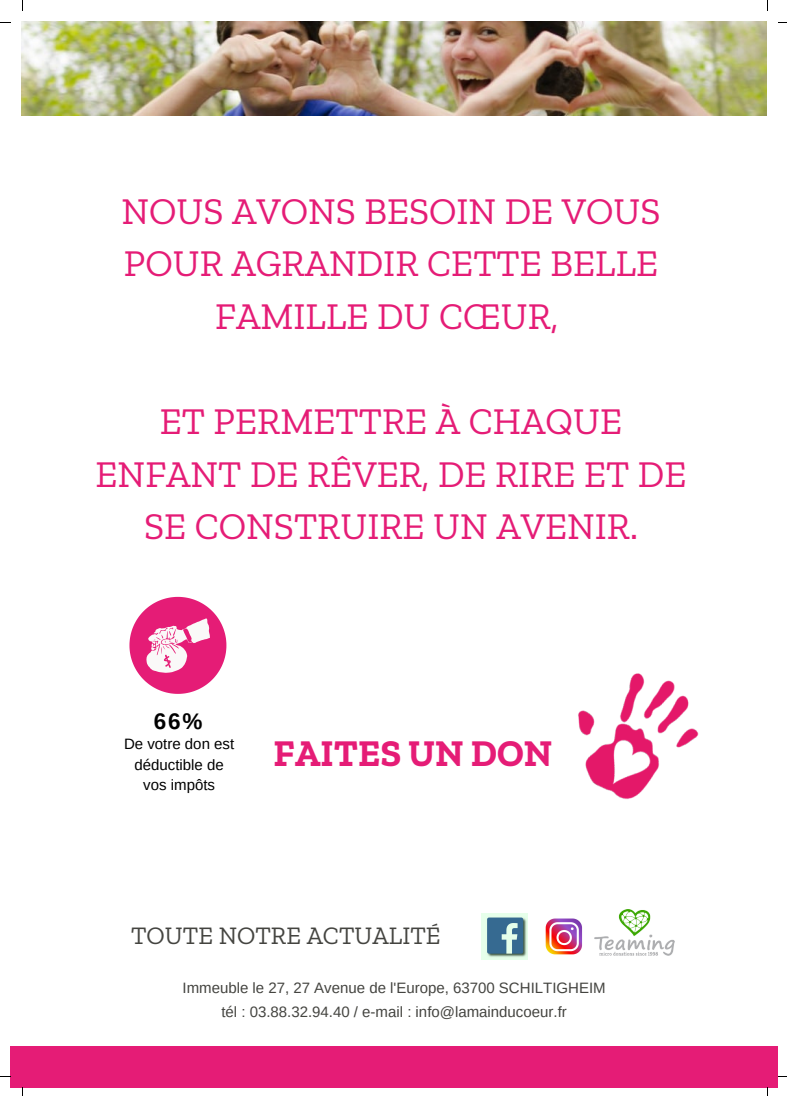
<style>
.page{position:relative;width:787px;height:1096px;background:#fff}
.page>*{position:absolute;margin:0;border:0;box-sizing:border-box;transform-origin:0 0}
.t1{font:37.5px/52.5px "Zilla Slab";color:#e51c76;text-align:center}
.t2{font:700 37.5px "Zilla Slab";color:#e51c76}
.t3{font:25px "Zilla Slab";color:#444440}
.t4{font:700 22.5px "Arimo";color:#000}
.t5{font:15px/24.4px "Arimo";color:#444440;text-align:center}
.t6{font:15px/20.6px "Arimo";color:#000;text-align:center}
</style>
<div class="page">
<div style="left:10px;top:1045px;width:768px;height:41px;background:#e51c76"></div>
<img style="left:22px;top:22px;width:745px;height:93px">
<svg style="left:129px;top:597px;width:97px;height:96px"></svg>
<img style="left:481px;top:913px;width:46px;height:45px">
<img style="left:545px;top:918px;width:38px;height:37px">
<img style="left:578px;top:673px;width:120px;height:127px">
<img style="left:594px;top:909px;width:81px;height:46px">
<p class="t1" style="left:122px;top:184px;width:540px">NOUS AVONS BESOIN DE VOUS<br>POUR AGRANDIR CETTE BELLE<br>FAMILLE DU CŒUR,</p>
<p class="t1" style="left:96px;top:395px;width:592px">ET PERMETTRE À CHAQUE<br>ENFANT DE RÊVER, DE RIRE ET DE<br>SE CONSTRUIRE UN AVENIR.</p>
<p class="t4" style="left:154px;top:708px;width:50px">66%</p>
<p class="t6" style="left:124px;top:733px;width:112px">De votre don est déductible de vos impôts</p>
<p class="t2" style="left:273px;top:730px;width:280px">FAITES UN DON</p>
<p class="t3" style="left:131px;top:920px;width:311px">TOUTE NOTRE ACTUALITÉ</p>
<p class="t5" style="left:183px;top:975px;width:425px">Immeuble le 27, 27 Avenue de l'Europe, 63700 SCHILTIGHEIM tél : 03.88.32.94.40 / e-mail : info@lamainducoeur.fr</p>
</div>
